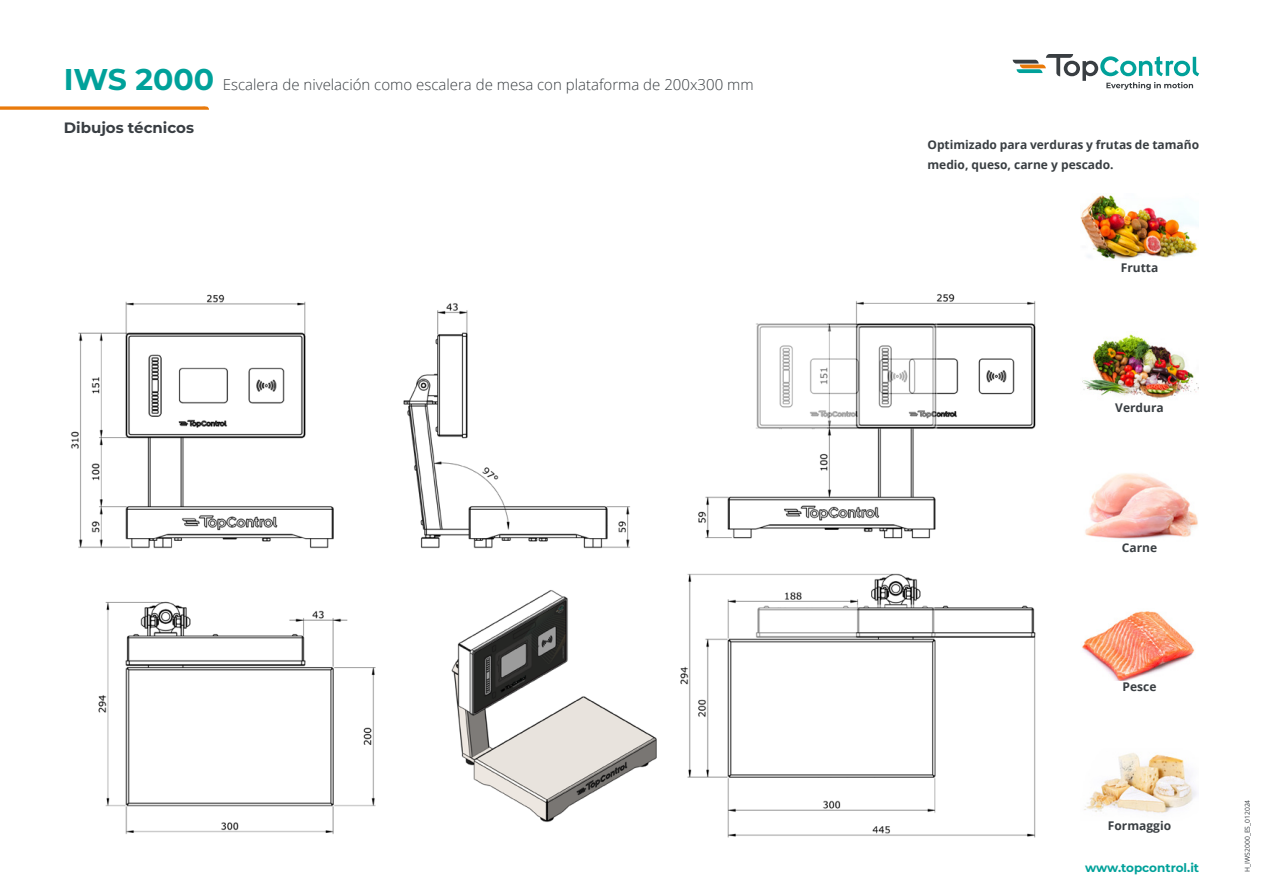
<style>
.page{position:relative;width:1263px;height:893px;background:#fff}
.page>*{position:absolute;margin:0;border:0;box-sizing:border-box;transform-origin:0 0}
.t1{font:300 15px "Open Sans";color:#393e42}
.t2{font:700 15px "Montserrat";color:#383d42}
.t3{font:700 12px/19.5px "Open Sans";color:#393e42}
.t4{font:700 12px "Montserrat";color:#00a19a}
.t5{font:6.75px "Open Sans";color:#383d42}
.s1{font-family:"Montserrat";font-weight:700;font-size:30px;color:#00a19a}
</style>
<div class="page">
<img style="left:680px;top:293px;width:356px;height:545px">
<svg style="left:1013px;top:54px;width:186px;height:36px"></svg>
<svg style="left:0;top:106px;width:209px;height:4px"></svg>
<img style="left:1084px;top:753px;width:113px;height:61px">
<img style="left:1080px;top:195px;width:119px;height:64px">
<img style="left:1082px;top:334px;width:117px;height:65px">
<img style="left:1085px;top:473px;width:113px;height:66px">
<img style="left:1082px;top:611px;width:113px;height:70px">
<img style="left:71px;top:294px;width:586px;height:540px">
<p class="t1" style="left:64px;top:74px;width:691px"><span class="s1">IWS 2000</span> Escalera de nivelación como escalera de mesa con plataforma de 200x300 mm</p>
<p class="t2" style="left:64px;top:117px;width:132px">Dibujos técnicos</p>
<p class="t3" style="left:927px;top:135px;width:273px">Optimizado para verduras y frutas de tamaño medio, queso, carne y pescado.</p>
<p class="t3" style="left:1121px;top:258px;width:39px">Frutta</p>
<p class="t3" style="left:1115px;top:397px;width:50px">Verdura</p>
<p class="t3" style="left:1122px;top:537px;width:37px">Carne</p>
<p class="t3" style="left:1122px;top:677px;width:35px">Pesce</p>
<p class="t3" style="left:1108px;top:816px;width:65px">Formaggio</p>
<p class="t4" style="left:1085px;top:859px;width:116px">www.topcontrol.it</p>
<p class="t5" style="left:1242px;top:872px;width:73px;rotate:-90deg">H_IWS2000_ES_012024</p>
</div>
